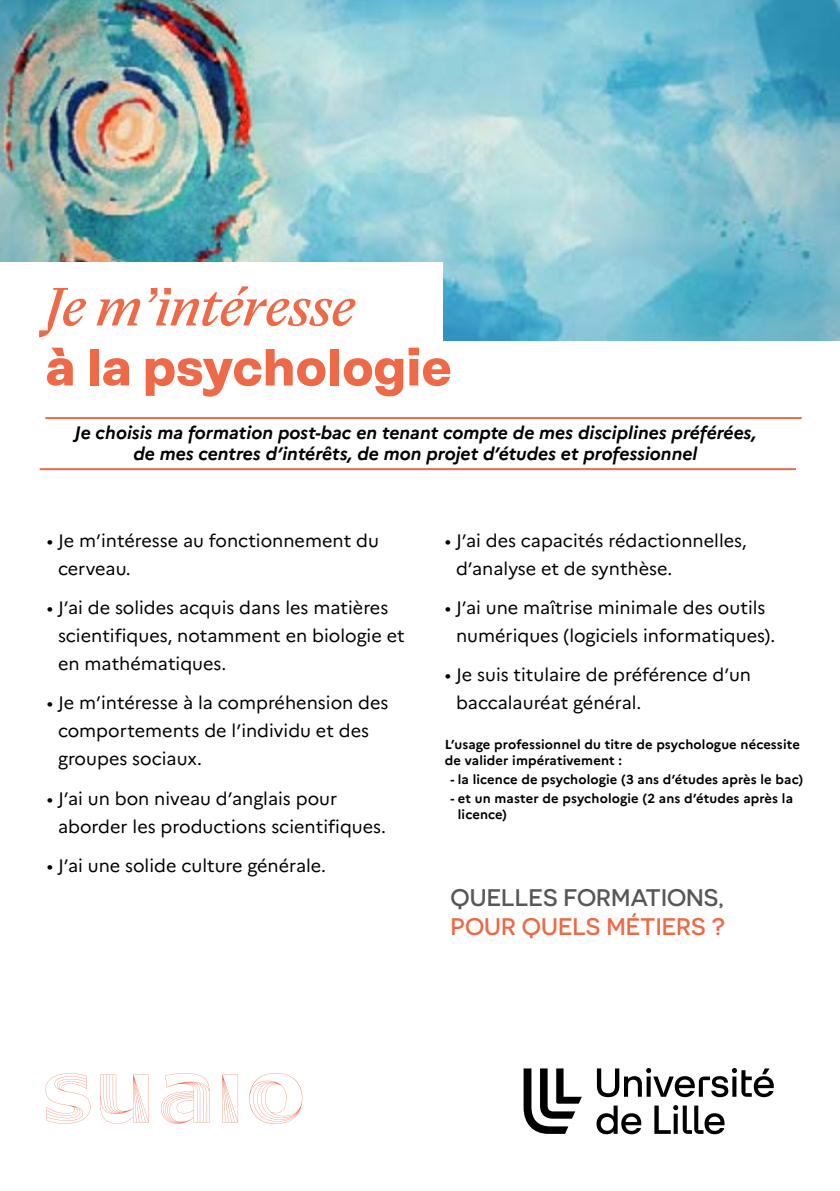
<style>
.page{position:relative;width:840px;height:1191px;background:#fff}
.page>*{position:absolute;margin:0;border:0;box-sizing:border-box;transform-origin:0 0}
.t1{font:700 52px "Rational Display";color:#ed6947}
.t2{font:italic 500 52px "Eliza";color:#ed6947}
.t3{font:500 24px "Novecentosanswide";color:#575756}
.t4{font:500 24px "Novecentosanswide";color:#ed6947}
.t5{font:18px/28px "Marianne";color:#000}
.t6{font:italic 700 18px/21.6px "Marianne";color:#000;text-align:center}
.t7{font:700 13px/16px "Marianne";letter-spacing:.01em;color:#000}
</style>
<div class="page">
<img style="left:0;top:0;width:839px;height:340px">
<div style="left:0;top:262px;width:442px;height:91px;background:#fff"></div>
<hr style="left:45px;top:417px;width:756px;height:2px;background:#ed6947">
<hr style="left:40px;top:468px;width:755px;height:2px;background:#ed6947">
<svg style="left:523px;top:1068px;width:58px;height:65px"></svg>
<svg style="left:596px;top:1068px;width:177px;height:66px"></svg>
<svg style="left:45px;top:1073px;width:257px;height:51px"></svg>
<h1 class="t2" style="left:45px;top:274px;width:311px">Je m’intéresse</h1>
<h1 class="t1" style="left:45px;top:336px;width:407px">à la psychologie</h1>
<p class="t6" style="left:74px;top:420px;width:683px">Je choisis ma formation post-bac en tenant compte de mes disciplines préférées, de mes centres d’intérêts, de mon projet d’études et professionnel</p>
<p class="t5" style="left:58px;top:525px;width:322px;text-indent:-11px">• Je m’intéresse au fonctionnement du cerveau.</p>
<p class="t5" style="left:58px;top:592px;width:348px;text-indent:-11px">• J’ai de solides acquis dans les matières scientifiques, notamment en biologie et en mathématiques.</p>
<p class="t5" style="left:58px;top:687px;width:332px;text-indent:-11px">• Je m’intéresse à la compréhension des comportements de l’individu et des groupes sociaux.</p>
<p class="t5" style="left:58px;top:783px;width:329px;text-indent:-11px">• J’ai un bon niveau d’anglais pour aborder les productions scientifiques.</p>
<p class="t5" style="left:47px;top:850px;width:281px">• J’ai une solide culture générale.</p>
<p class="t5" style="left:456px;top:525px;width:292px;text-indent:-11px">• J’ai des capacités rédactionnelles, d’analyse et de synthèse.</p>
<p class="t5" style="left:456px;top:592px;width:320px;text-indent:-11px">• J’ai une maîtrise minimale des outils numériques (logiciels informatiques).</p>
<p class="t5" style="left:456px;top:659px;width:296px;text-indent:-11px">• Je suis titulaire de préférence d’un baccalauréat général.</p>
<p class="t7" style="left:444px;top:735px;width:356px">L’usage professionnel du titre de psychologue nécessite de valider impérativement :</p>
<p class="t7" style="left:450px;top:770px;width:354px">- la licence de psychologie (3 ans d’études après le bac)</p>
<p class="t7" style="left:457px;top:789px;width:336px;text-indent:-7px">- et un master de psychologie (2 ans d’études après la licence)</p>
<h2 class="t3" style="left:450px;top:883px;width:275px">QUELLES FORMATIONS,</h2>
<h2 class="t4" style="left:450px;top:912px;width:276px">POUR QUELS MÉTIERS ?</h2>
</div>
